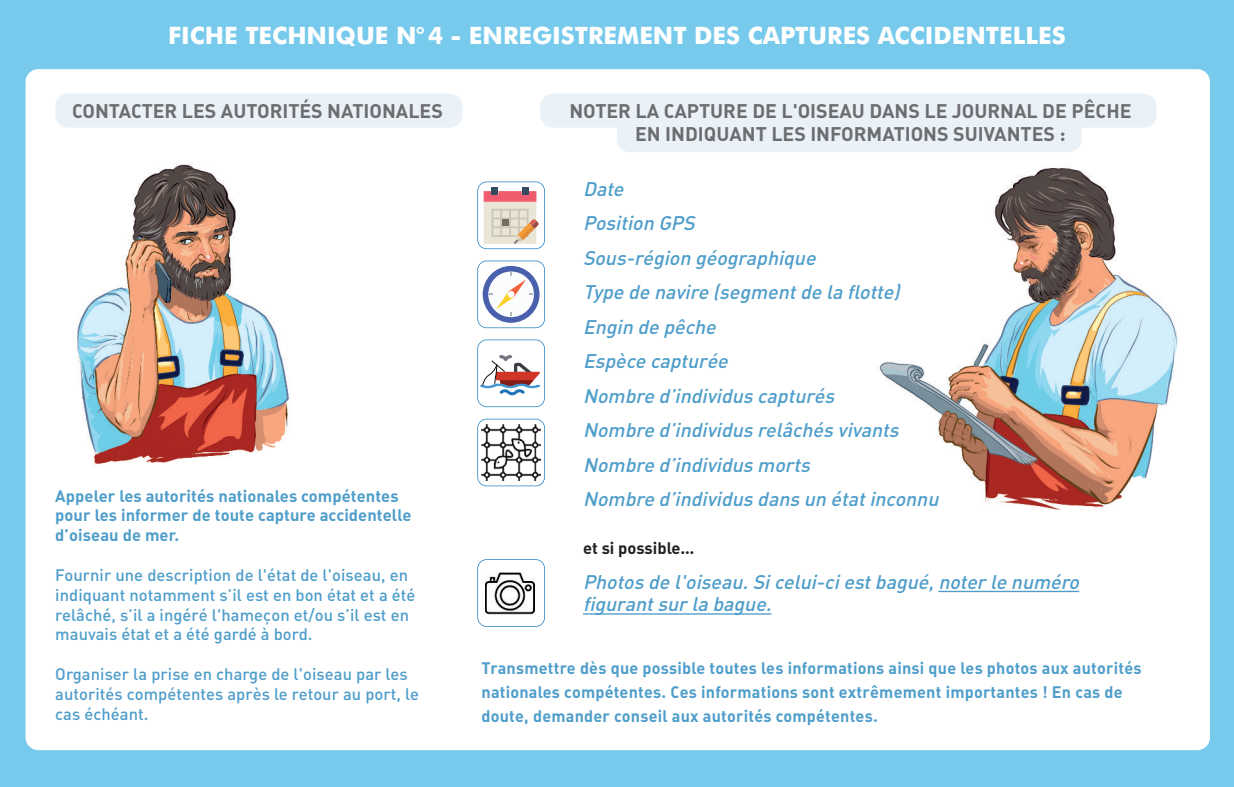
<style>
.page{position:relative;width:1234px;height:787px;background:#fff}
.page>*{position:absolute;margin:0;border:0;box-sizing:border-box;transform-origin:0 0}
.t1{font:700 24px "Futura BT";color:#fff}
.t2{font:italic 19.5px/34.5px "DIN Medium Alternate";color:#4e9dca}
.t3{font:19.5px/23.4px "DIN Bold Alternate";color:#6c6d70;text-align:center}
.t4{font:16.5px/24px "DIN Bold Alternate";letter-spacing:.015em;color:#4e9dca}
.t5{font:16.5px/19.8px "DIN Medium Alternate";letter-spacing:.005em;color:#4e9dca}
.t6{font:16.5px "DIN Bold Alternate";color:#231f20}
</style>
<div class="page">
<div style="left:0;top:0;width:1233px;height:787px;background:#77caec"></div>
<div style="left:26px;top:69px;width:1183px;height:681px;background:#fff;border-radius:13px"></div>
<img style="left:879px;top:168px;width:299px;height:342px">
<div style="left:540px;top:94px;width:616px;height:34px;background:#eaf2f8;border-radius:13px"></div>
<hr style="left:938px;top:590px;width:140px;height:2px;background:#4e9dca">
<hr style="left:583px;top:613px;width:188px;height:1px;background:#4e9dca">
<div style="left:491px;top:187px;width:7px;height:8px;background:#364a60"></div>
<div style="left:521px;top:187px;width:7px;height:8px;background:#364a60"></div>
<svg style="left:483px;top:191px;width:55px;height:53px;background:#e0beb3"></svg>
<div style="left:477px;top:181px;width:68px;height:68px;border:2px solid #2783c4;border-radius:9px"></div>
<svg style="left:482px;top:266px;width:57px;height:57px"></svg>
<div style="left:477px;top:260px;width:68px;height:68px;border:2px solid #2783c4;border-radius:9px"></div>
<svg style="left:480px;top:355px;width:60px;height:40px"></svg>
<div style="left:477px;top:339px;width:68px;height:68px;border:2px solid #2783c4;border-radius:9px"></div>
<img style="left:481px;top:425px;width:59px;height:55px">
<div style="left:477px;top:419px;width:68px;height:67px;border:2px solid #2783c4;border-radius:9px"></div>
<img style="left:485px;top:572px;width:50px;height:42px">
<div style="left:477px;top:559px;width:68px;height:68px;border:2px solid #2783c4;border-radius:9px"></div>
<img style="left:77px;top:162px;width:213px;height:302px">
<div style="left:55px;top:94px;width:407px;height:34px;background:#eaf2f8;border-radius:13px"></div>
<div style="left:616px;top:118px;width:465px;height:34px;background:#eaf2f8;border-radius:13px"></div>
<h1 class="t1" style="left:168px;top:26px;width:898px">FICHE TECHNIQUE N°4 - ENREGISTREMENT DES CAPTURES ACCIDENTELLES</h1>
<p class="t3" style="left:72px;top:99px;width:372px">CONTACTER LES AUTORITÉS NATIONALES</p>
<p class="t3" style="left:569px;top:99px;width:563px">NOTER LA CAPTURE DE L'OISEAU DANS LE JOURNAL DE PÊCHE<br>EN INDIQUANT LES INFORMATIONS SUIVANTES :</p>
<p class="t4" style="left:55px;top:486px;width:357px;line-height:19.8px">Appeler les autorités nationales compétentes pour les informer de toute capture accidentelle d’oiseau de mer.</p>
<p class="t5" style="left:55px;top:565px;width:361px">Fournir une description de l'état de l'oiseau, en indiquant notamment s’il est en bon état et a été relâché, s’il a ingéré l'hameçon et/ou s’il est en mauvais état et a été gardé à bord.</p>
<p class="t5" style="left:55px;top:664px;width:365px">Organiser la prise en charge de l'oiseau par les autorités compétentes après le retour au port, le cas échéant.</p>
<p class="t2" style="left:583px;top:172px;width:361px">Date<br>Position GPS<br>Sous-région géographique<br>Type de navire (segment de la flotte)<br>Engin de pêche<br>Espèce capturée<br>Nombre d’individus capturés<br>Nombre d’individus relâchés vivants<br>Nombre d’individus morts<br>Nombre d’individus dans un état inconnu</p>
<p class="t6" style="left:583px;top:539px;width:113px">et si possible…</p>
<p class="t2" style="left:583px;top:571px;width:501px;line-height:22.5px">Photos de l'oiseau. Si celui-ci est bagué, noter le numéro figurant sur la bague.</p>
<p class="t4" style="left:481px;top:656px;width:661px">Transmettre dès que possible toutes les informations ainsi que les photos aux autorités nationales compétentes. Ces informations sont extrêmement importantes ! En cas de doute, demander conseil aux autorités compétentes.</p>
</div>
